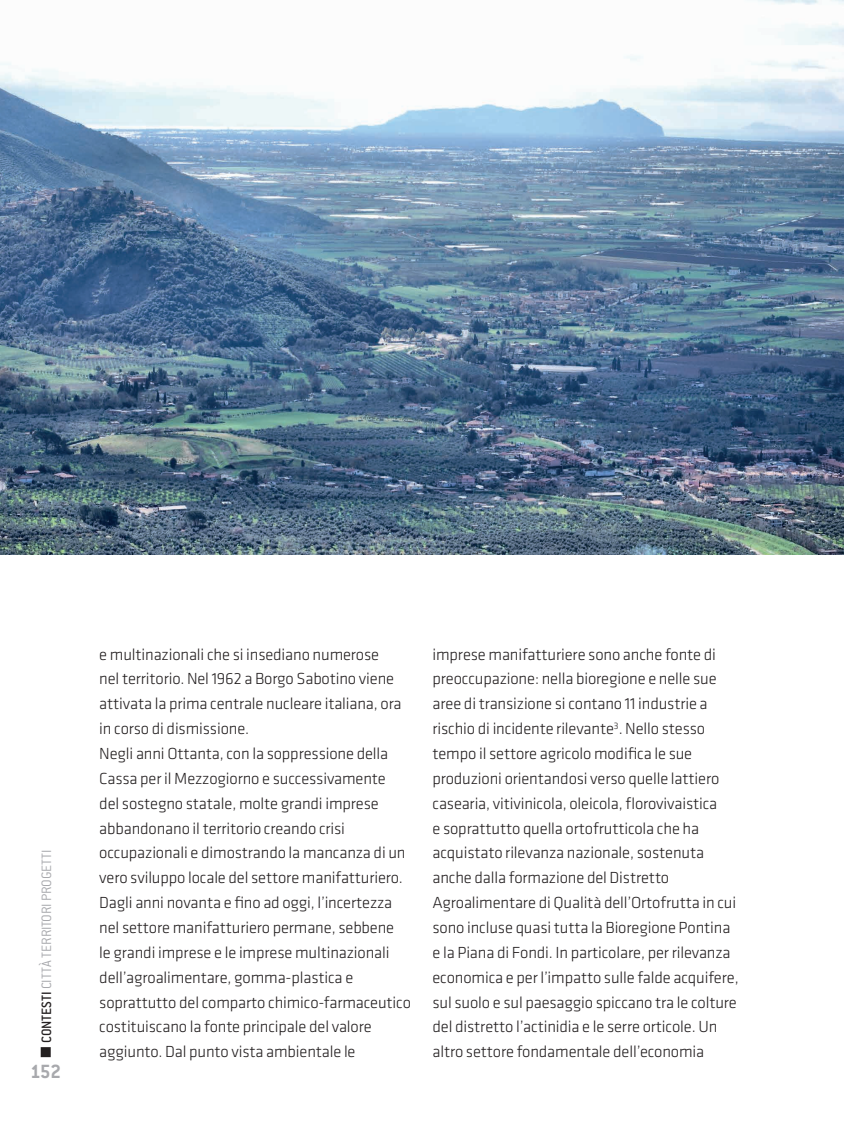
<style>
.page{position:relative;width:844px;height:1141px;background:#fff}
.page>*{position:absolute;margin:0;border:0;box-sizing:border-box;transform-origin:0 0}
.t1{font:700 21px "Conduit ITC";color:#a8a9ad}
.t2{font:300 16.62px/24.8px "Klavika";letter-spacing:-.01em;color:#231f20}
.t3{font:300 14.88px "Conduit ITC";letter-spacing:-.01em;color:#a8a9ad}
.s1{font-weight:500;color:#231f20}
</style>
<div class="page">
<div style="left:42px;top:1048px;width:8px;height:8px;background:#231f20"></div>
<div style="left:41px;top:1047px;width:10px;height:10px;border:2px solid #231f20"></div>
<img style="left:0;top:0;width:843px;height:554px">
<p class="t3" style="left:38px;top:1043px;width:195px;rotate:-90deg"><span class="s1">CONTESTI</span> CITTÀ TERRITORI PROGETTI</p>
<p class="t1" style="left:30px;top:1059px;width:32px">152</p>
<p class="t2" style="left:99px;top:642px;width:313px">e multinazionali che si insediano numerose<br>nel territorio. Nel 1962 a Borgo Sabotino viene attivata la prima centrale nucleare italiana, ora in corso di dismissione.<br>Negli anni Ottanta, con la soppressione della Cassa per il Mezzogiorno e successivamente<br>del sostegno statale, molte grandi imprese abbandonano il territorio creando crisi occupazionali e dimostrando la mancanza di un vero sviluppo locale del settore manifatturiero.<br>Dagli anni novanta e fino ad oggi, l’incertezza nel settore manifatturiero permane, sebbene<br>le grandi imprese e le imprese multinazionali dell’agroalimentare, gomma-plastica e soprattutto del comparto chimico-farmaceutico costituiscano la fonte principale del valore aggiunto. Dal punto vista ambientale le</p>
<p class="t2" style="left:432px;top:642px;width:308px">imprese manifatturiere sono anche fonte di preoccupazione: nella bioregione e nelle sue aree di transizione si contano 11 industrie a rischio di incidente rilevante<sup>3</sup>. Nello stesso tempo il settore agricolo modifica le sue produzioni orientandosi verso quelle lattiero casearia, vitivinicola, oleicola, florovivaistica<br>e soprattutto quella ortofrutticola che ha acquistato rilevanza nazionale, sostenuta anche dalla formazione del Distretto Agroalimentare di Qualità dell’Ortofrutta in cui sono incluse quasi tutta la Bioregione Pontina e la Piana di Fondi. In particolare, per rilevanza economica e per l’impatto sulle falde acquifere, sul suolo e sul paesaggio spiccano tra le colture del distretto l’actinidia e le serre orticole. Un altro settore fondamentale dell’economia</p>
</div>
